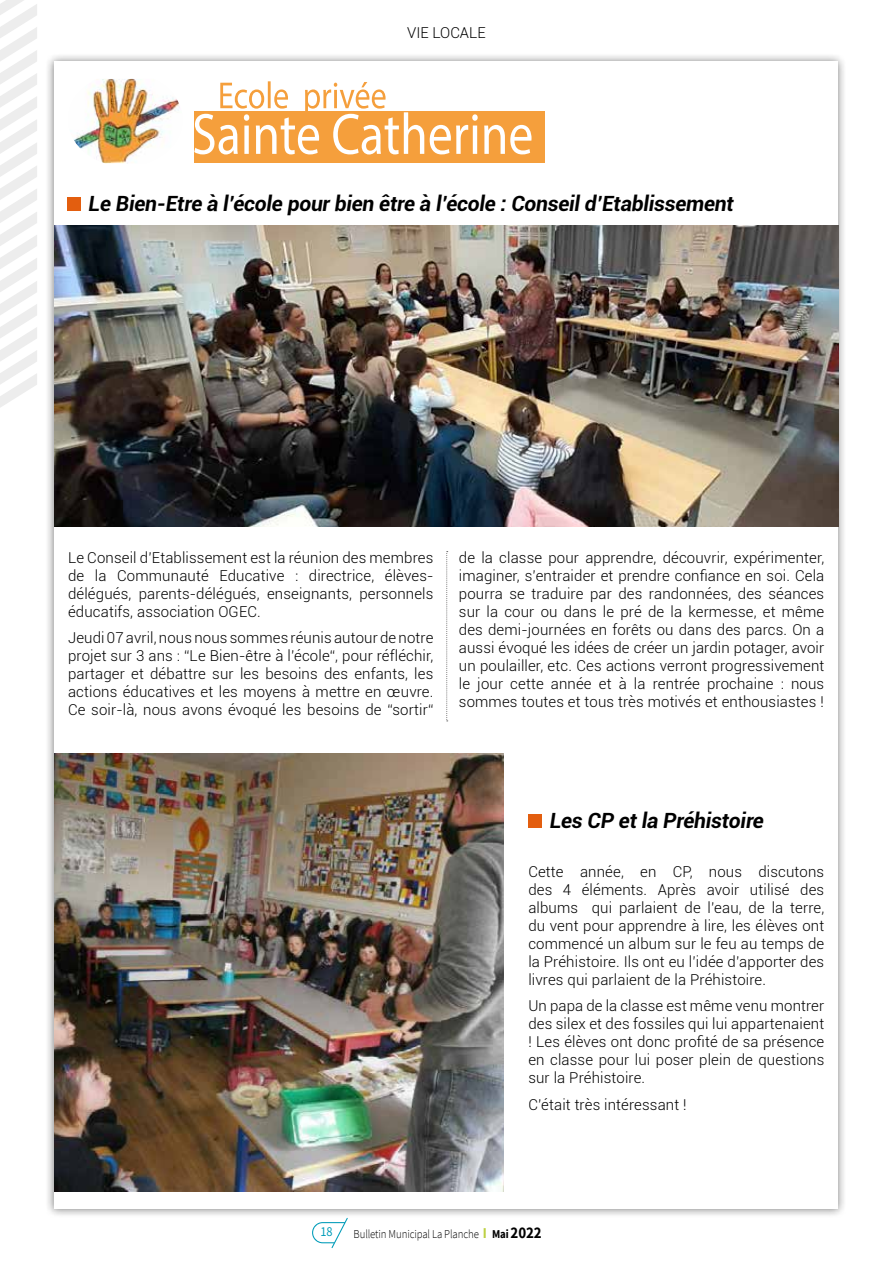
<style>
.page{position:relative;width:893px;height:1263px;background:#fff}
.page>*{position:absolute;margin:0;border:0;box-sizing:border-box;transform-origin:0 0}
.t1{font:italic 700 21px "Roboto";letter-spacing:-.01em;color:#000}
.t2{font:300 15px/18px "Roboto";letter-spacing:.01em;color:#000;text-align:justify}
.t3{font:13.65px "Source Sans Pro";color:#009cb9;scale:.9 1}
.t4{font:300 12px "Source Sans Pro";letter-spacing:-.01em;color:#000;scale:.9 1}
.s1{font-weight:700;font-size:15px;color:#bdd143}
.s2{font-weight:700}
.s3{font-weight:700;font-size:16.5px}
</style>
<div class="page">
<svg style="left:0;top:0;width:37px;height:407px"></svg>
<svg style="left:312px;top:1218px;width:36px;height:30px"></svg>
<div style="left:45px;top:52px;width:801px;height:1166px;background:#000;opacity:.5"></div>
<div style="left:54px;top:61px;width:783px;height:1148px;background:#fff"></div>
<svg style="left:446px;top:551px;width:2px;height:171px"></svg>
<div style="left:528px;top:814px;width:14px;height:14px;background:#e35e0f"></div>
<div style="left:194px;top:111px;width:350px;height:52px;background:#f59f3c"></div>
<svg style="left:194px;top:81px;width:337px;height:73px"></svg>
<img style="left:73px;top:79px;width:107px;height:84px">
<img style="left:54px;top:225px;width:785px;height:302px">
<div style="left:67px;top:197px;width:14px;height:14px;background:#e35e0f"></div>
<img style="left:54px;top:754px;width:449px;height:437px">
<p class="t2" style="left:407px;top:23px;width:80px">VIE LOCALE</p>
<h1 class="t1" style="left:89px;top:189px;width:647px">Le Bien-Etre à l’école pour bien être à l’école : Conseil d’Etablissement</h1>
<p class="t2" style="left:68px;top:548px;width:367px">Le Conseil d’Etablissement est la réunion des membres de la Communauté Educative : directrice, élèves&shy;délégués, parents-délégués, enseignants, personnels éducatifs, association OGEC.</p>
<p class="t2" style="left:68px;top:628px;width:367px">Jeudi 07 avril, nous nous sommes réunis autour de notre projet sur 3 ans : “Le Bien-être à l’école“, pour réfléchir, partager et débattre sur les besoins des enfants, les actions éducatives et les moyens à mettre en œuvre.<br>Ce soir-là, nous avons évoqué les besoins de “sortir“</p>
<p class="t2" style="left:459px;top:548px;width:367px">de la classe pour apprendre, découvrir, expérimenter, imaginer, s’entraider et prendre confiance en soi. Cela pourra se traduire par des randonnées, des séances sur la cour ou dans le pré de la kermesse, et même des demi-journées en forêts ou dans des parcs. On a aussi évoqué les idées de créer un jardin potager, avoir un poulailler, etc. Ces actions verront progressivement le jour cette année et à la rentrée prochaine : nous sommes toutes et tous très motivés et enthousiastes !</p>
<h1 class="t1" style="left:550px;top:806px;width:216px">Les CP et la Préhistoire</h1>
<p class="t2" style="left:528px;top:862px;width:297px">Cette année, en CP, nous discutons des 4 éléments. Après avoir utilisé des albums qui parlaient de l’eau, de la terre, du vent pour apprendre à lire, les élèves ont commencé un album sur le feu au temps de la Préhistoire. Ils ont eu l’idée d’apporter des livres qui parlaient de la Préhistoire.</p>
<p class="t2" style="left:528px;top:996px;width:297px">Un papa de la classe est même venu montrer des silex et des fossiles qui lui appartenaient ! Les élèves ont donc profité de sa présence en classe pour lui poser plein de questions sur la Préhistoire.</p>
<p class="t2" style="left:528px;top:1095px;width:160px">C’était très intéressant !</p>
<p class="t3" style="left:320px;top:1223px;width:15px">18</p>
<p class="t4" style="left:354px;top:1227px;width:210px">Bulletin Municipal La Planche <span class="s1">I</span> <span class="s2">Mai</span> <span class="s3">2022</span></p>
</div>
